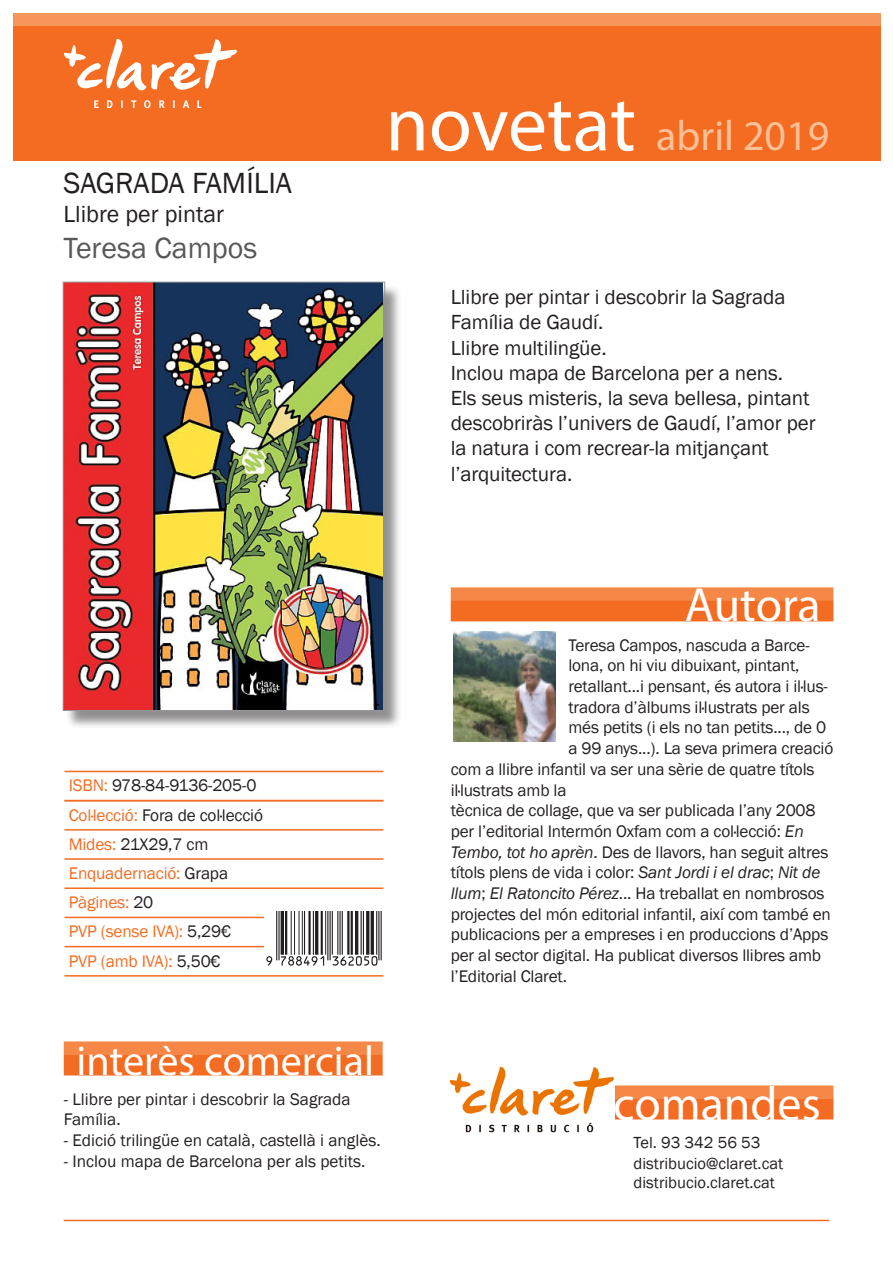
<style>
.page{position:relative;width:893px;height:1263px;background:#fff}
.page>*{position:absolute;margin:0;border:0;box-sizing:border-box;transform-origin:0 0}
.t1{font:48px "Myriad Pro";color:#fff}
.t2{font:42.45px "Myriad Pro";color:#fbc097}
.t3{font:42px "Myriad Pro";color:#fff}
.t4{font:30px "Franklin Gothic";color:#231f20}
.t5{font:30px "Franklin Gothic";color:#57585a}
.t6{font:24px "Franklin Gothic";color:#231f20}
.t7{font:21px/25.2px "Franklin Gothic";letter-spacing:-.005em;color:#231f20}
.t8{font:17.25px/20.7px "Franklin Gothic";letter-spacing:-.01em;color:#231f20}
.t9{font:17.25px "Franklin Gothic";letter-spacing:-.01em;color:#f36c21}
.t10{font:16.5px/20.2px "Franklin Gothic";color:#231f20}
.s1{font-size:78.75px;color:#fff}
.s2{color:#f36c21}
.s3{color:#231f20}
.s4{font-style:italic}
</style>
<div class="page">
<div style="left:13px;top:16px;width:867px;height:145px;background:#f36c21"></div>
<img style="left:64px;top:39px;width:173px;height:69px">
<div style="left:451px;top:587px;width:382px;height:13px;background:#f58846"></div>
<div style="left:451px;top:600px;width:382px;height:21px;background:#f36c21"></div>
<div style="left:451px;top:1085px;width:382px;height:13px;background:#f58846"></div>
<div style="left:451px;top:1098px;width:382px;height:21px;background:#f36c21"></div>
<hr style="left:64px;top:771px;width:319px;height:1px;background:#f36c21">
<hr style="left:64px;top:800px;width:319px;height:1px;background:#f36c21">
<hr style="left:64px;top:829px;width:319px;height:1px;background:#f36c21">
<hr style="left:64px;top:858px;width:319px;height:2px;background:#f36c21">
<hr style="left:64px;top:887px;width:319px;height:2px;background:#f36c21">
<hr style="left:64px;top:917px;width:319px;height:1px;background:#f36c21">
<hr style="left:64px;top:946px;width:319px;height:1px;background:#f36c21">
<hr style="left:64px;top:975px;width:319px;height:1px;background:#f36c21">
<svg style="left:264px;top:917px;width:113px;height:49px"></svg>
<img style="left:265px;top:911px;width:118px;height:54px">
<div style="left:64px;top:1041px;width:319px;height:13px;background:#f58846"></div>
<div style="left:64px;top:1054px;width:319px;height:21px;background:#f36c21"></div>
<div style="left:13px;top:13px;width:867px;height:13px;background:#f7965a"></div>
<div style="left:65px;top:284px;width:339px;height:445px;background:#231f20;opacity:.5"></div>
<img style="left:65px;top:284px;width:318px;height:425px">
<div style="left:63px;top:282px;width:322px;height:429px;border:1px solid #939598"></div>
<hr style="left:64px;top:1220px;width:765px;height:1px;background:#f36c21">
<img style="left:450px;top:1067px;width:164px;height:66px">
<img style="left:454px;top:631px;width:102px;height:111px">
<p class="t4" style="left:63px;top:165px;width:230px">SAGRADA FAMÍLIA</p>
<p class="t6" style="left:63px;top:199px;width:162px">Llibre per pintar</p>
<p class="t5" style="left:63px;top:229px;width:195px">Teresa Campos</p>
<p class="t2" style="left:386px;top:110px;width:445px"><span class="s1">novetat</span> abril 2019</p>
<p class="t7" style="left:451px;top:285px;width:366px">Llibre per pintar i descobrir la Sagrada<br>Família de Gaudí.<br>Llibre multilingüe.<br>Inclou mapa de Barcelona per a nens.<br>Els seus misteris, la seva bellesa, pintant descobriràs l’univers de Gaudí, l’amor per la natura i com recrear-la mitjançant l’arquitectura.</p>
<p class="t8" style="left:69px;top:776px;width:189px"><span class="s2">ISBN:</span> 978-84-9136-205-0</p>
<p class="t8" style="left:69px;top:805px;width:196px"><span class="s2">Col·lecció:</span> Fora de col·lecció</p>
<p class="t8" style="left:69px;top:834px;width:141px"><span class="s2">Mides:</span> 21X29,7 cm</p>
<p class="t9" style="left:69px;top:862px;width:161px">Enquadernació: <span class="s3">Grapa</span></p>
<p class="t9" style="left:69px;top:892px;width:86px">Pàgines: <span class="s3">20</span></p>
<p class="t9" style="left:69px;top:921px;width:164px">PVP (sense IVA): <span class="s3">5,29€</span></p>
<p class="t9" style="left:69px;top:950px;width:154px">PVP (amb IVA): <span class="s3">5,50€</span></p>
<p class="t3" style="left:77px;top:1035px;width:299px">interès comercial</p>
<p class="t8" style="left:64px;top:1089px;width:288px">- Llibre per pintar i descobrir la Sagrada<br>Família.</p>
<p class="t8" style="left:64px;top:1130px;width:318px">- Edició trilingüe en català, castellà i anglès.</p>
<p class="t8" style="left:64px;top:1151px;width:303px">- Inclou mapa de Barcelona per als petits.</p>
<p class="t1" style="left:685px;top:576px;width:137px">Autora</p>
<p class="t8" style="left:568px;top:635px;width:243px">Teresa Campos, nascuda a Barce-</p>
<p class="t8" style="left:568px;top:656px;width:233px">lona, on hi viu dibuixant, pintant,</p>
<p class="t8" style="left:568px;top:676px;width:261px">retallant...i pensant, és autora i il·lus-</p>
<p class="t8" style="left:568px;top:697px;width:243px">tradora d’àlbums il·lustrats per als</p>
<p class="t8" style="left:568px;top:718px;width:259px">més petits (i els no tan petits..., de 0</p>
<p class="t8" style="left:568px;top:738px;width:266px">a 99 anys...). La seva primera creació</p>
<p class="t8" style="left:451px;top:759px;width:365px">com a llibre infantil va ser una sèrie de quatre títols</p>
<p class="t8" style="left:451px;top:780px;width:117px">il·lustrats amb la</p>
<p class="t8" style="left:451px;top:800px;width:366px">tècnica de collage, que va ser publicada l’any 2008</p>
<p class="t8" style="left:451px;top:821px;width:355px">per l’editorial Intermón Oxfam com a col·lecció: <span class="s4">En</span></p>
<p class="t8" style="left:451px;top:842px;width:379px"><span class="s4">Tembo, tot ho aprèn</span>. Des de llavors, han seguit altres</p>
<p class="t8" style="left:451px;top:863px;width:371px">títols plens de vida i color: <span class="s4">Sant Jordi i el drac</span>; <span class="s4">Nit de</span></p>
<p class="t8" style="left:451px;top:883px;width:375px"><span class="s4">llum</span>; <span class="s4">El Ratoncito Pérez</span>... Ha treballat en nombrosos</p>
<p class="t8" style="left:451px;top:904px;width:382px">projectes del món editorial infantil, així com també en</p>
<p class="t8" style="left:451px;top:925px;width:379px">publicacions per a empreses i en produccions d’Apps</p>
<p class="t8" style="left:451px;top:945px;width:372px">per al sector digital. Ha publicat diversos llibres amb</p>
<p class="t8" style="left:451px;top:966px;width:118px">l’Editorial Claret.</p>
<p class="t1" style="left:613px;top:1074px;width:209px">comandes</p>
<p class="t10" style="left:634px;top:1132px;width:151px">Tel. 93 342 56 53 distribucio@claret.cat distribucio.claret.cat</p>
</div>
